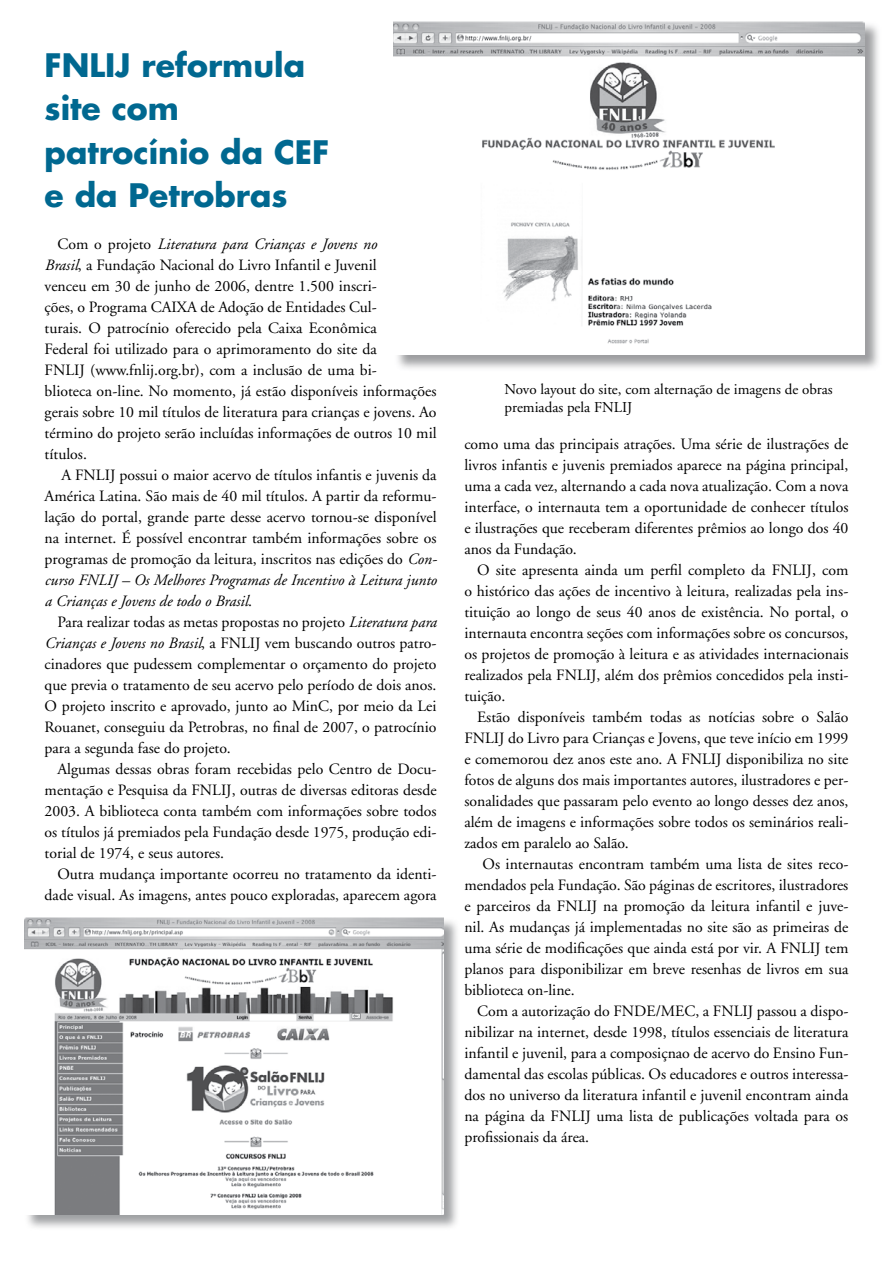
<style>
.page{position:relative;width:893px;height:1263px;background:#fff}
.page>*{position:absolute;margin:0;border:0;box-sizing:border-box;transform-origin:0 0}
.t1{font:700 31.5px/43.5px "Futura";color:#006890}
.t2{font:15.75px/21px "Adobe Garamond";color:#000;text-align:justify}
.t3{font:15px/18px "Adobe Garamond";color:#000}
.s1{font-style:italic}
</style>
<div class="page">
<div style="left:394px;top:22px;width:497px;height:356px;background:#7d7e81;opacity:.75"></div>
<img style="left:394px;top:21px;width:470px;height:334px">
<div style="left:24px;top:917px;width:443px;height:320px;background:#808285;opacity:.75"></div>
<img style="left:24px;top:917px;width:419px;height:297px">
<h1 class="t1" style="left:45px;top:42px;width:286px">FNLIJ reformula site com patrocínio da CEF e da Petrobras</h1>
<p class="t2" style="left:45px;top:234px;width:393px;text-align:left;text-indent:13px">Com o projeto <span class="s1">Literatura para Crianças e Jovens no<br>Brasil</span>, a Fundação Nacional do Livro Infantil e Juvenil<br>venceu em 30 de junho de 2006, dentre 1.500 inscri-<br>ções, o Programa CAIXA de Adoção de Entidades Cul-<br>turais. O patrocínio oferecido pela Caixa Econômica<br>Federal foi utilizado para o aprimoramento do site da<br>FNLIJ (www.fnlij.org.br), com a inclusão de uma bi-<br>blioteca on-line. No momento, já estão disponíveis informações gerais sobre 10 mil títulos de literatura para crianças e jovens. Ao término do projeto serão incluídas informações de outros 10 mil títulos.</p>
<p class="t2" style="left:45px;top:465px;width:394px;text-indent:17px">A FNLIJ possui o maior acervo de títulos infantis e juvenis da América Latina. São mais de 40 mil títulos. A partir da reformu&shy;lação do portal, grande parte desse acervo tornou-se disponível na internet. É possível encontrar também informações sobre os programas de promoção da leitura, inscritos nas edições do <span class="s1">Con&shy;curso FNLIJ – Os Melhores Programas de Incentivo à Leitura junto a Crianças e Jovens de todo o Brasil</span>.</p>
<p class="t2" style="left:45px;top:612px;width:393px;text-indent:13px">Para realizar todas as metas propostas no projeto <span class="s1">Literatura para Crianças e Jovens no Brasil</span>, a FNLIJ vem buscando outros patro&shy;cinadores que pudessem complementar o orçamento do projeto que previa o tratamento de seu acervo pelo período de dois anos.<br>O projeto inscrito e aprovado, junto ao MinC, por meio da Lei Rouanet, conseguiu da Petrobras, no final de 2007, o patrocínio para a segunda fase do projeto.</p>
<p class="t2" style="left:45px;top:759px;width:393px;text-indent:13px">Algumas dessas obras foram recebidas pelo Centro de Docu&shy;mentação e Pesquisa da FNLIJ, outras de diversas editoras desde 2003. A biblioteca conta também com informações sobre todos os títulos já premiados pela Fundação desde 1975, produção edi&shy;torial de 1974, e seus autores.</p>
<p class="t2" style="left:45px;top:864px;width:393px;text-align:right">Outra mudança importante ocorreu no tratamento da identi&shy;dade visual. As imagens, antes pouco exploradas, aparecem agora</p>
<p class="t3" style="left:505px;top:380px;width:330px">Novo layout do site, com alternação de imagens de obras premiadas pela FNLIJ</p>
<p class="t2" style="left:464px;top:434px;width:386px">como uma das principais atrações. Uma série de ilustrações de livros infantis e juvenis premiados aparece na página principal, uma a cada vez, alternando a cada nova atualização. Com a nova interface, o internauta tem a oportunidade de conhecer títulos e ilustrações que receberam diferentes prêmios ao longo dos 40 anos da Fundação.</p>
<p class="t2" style="left:464px;top:560px;width:386px;text-indent:13px">O site apresenta ainda um perfil completo da FNLIJ, com o histórico das ações de incentivo à leitura, realizadas pela ins&shy;tituição ao longo de seus 40 anos de existência. No portal, o internauta encontra seções com informações sobre os concursos, os projetos de promoção à leitura e as atividades internacionais realizados pela FNLIJ, além dos prêmios concedidos pela insti&shy;tuição.</p>
<p class="t2" style="left:464px;top:707px;width:386px;text-indent:13px">Estão disponíveis também todas as notícias sobre o Salão FNLIJ do Livro para Crianças e Jovens, que teve início em 1999 e comemorou dez anos este ano. A FNLIJ disponibiliza no site fotos de alguns dos mais importantes autores, ilustradores e per&shy;sonalidades que passaram pelo evento ao longo desses dez anos, além de imagens e informações sobre todos os seminários reali&shy;zados em paralelo ao Salão.</p>
<p class="t2" style="left:464px;top:854px;width:386px;text-indent:18px">Os internautas encontram também uma lista de sites reco&shy;mendados pela Fundação. São páginas de escritores, ilustradores e parceiros da FNLIJ na promoção da leitura infantil e juve&shy;nil. As mudanças já implementadas no site são as primeiras de uma série de modificações que ainda está por vir. A FNLIJ tem planos para disponibilizar em breve resenhas de livros em sua biblioteca on-line.</p>
<p class="t2" style="left:464px;top:1001px;width:386px;text-indent:13px">Com a autorização do FNDE/MEC, a FNLIJ passou a dispo&shy;nibilizar na internet, desde 1998, títulos essenciais de literatura infantil e juvenil, para a composiçnao de acervo do Ensino Fun&shy;damental das escolas públicas. Os educadores e outros interessa&shy;dos no universo da literatura infantil e juvenil encontram ainda na página da FNLIJ uma lista de publicações voltada para os profissionais da área.</p>
</div>
